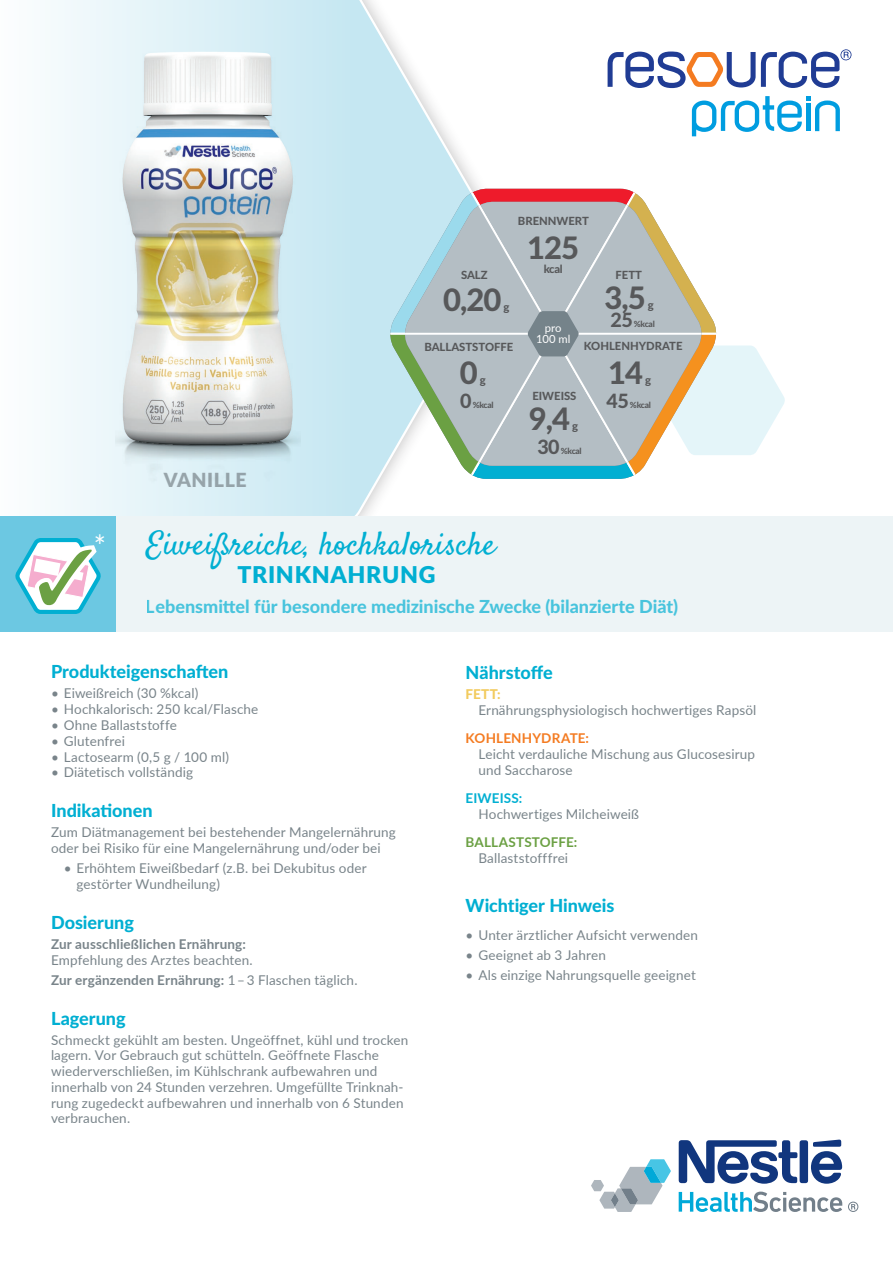
<style>
.page{position:relative;width:893px;height:1263px;background:#fff}
.page>*{position:absolute;margin:0;border:0;box-sizing:border-box;transform-origin:0 0}
.t1{font:32.55px "Satisfy";color:#01afd2}
.t2{font:800 30.9px "Lato";letter-spacing:-.03em;color:#57585a}
.t3{font:29.7px "Lato";color:#fff}
.t4{font:900 23.1px "Lato";letter-spacing:.03em;color:#01afd2}
.t5{font:800 19.65px "Lato";color:#57585a}
.t6{font:900 19.5px "Lato";letter-spacing:.03em;color:#79848a}
.t7{font:800 18px "Lato";color:#01afd2}
.t8{font:13.5px/15.8px "Lato";letter-spacing:.01em;color:#79848a}
.t9{font:700 13.5px "Lato";letter-spacing:.01em;color:#79848a}
.t10{font:700 13.5px "Lato";letter-spacing:.01em;color:#f47b21}
.t11{font:700 13.5px "Lato";letter-spacing:.01em;color:#6ba043}
.t12{font:700 13.5px "Lato";letter-spacing:.01em;color:#01afd2}
.t13{font:800 13.5px "Lato";color:#f2cb5e}
.t14{font:800 11.25px "Lato";color:#57585a}
.t15{font:11.25px/11.2px "Lato";color:#fff;text-align:center}
.t16{font:800 8.4px "Lato";letter-spacing:-.03em;color:#57585a}
.s1{color:#6ba043}
.s2{font-weight:700}
</style>
<div class="page">
<svg style="left:354px;top:0;width:154px;height:516px"></svg>
<div style="left:51px;top:516px;width:842px;height:115px;background:#edf4f6"></div>
<div style="left:0;top:516px;width:116px;height:115px;background:#6cc8e2"></div>
<svg style="left:591px;top:1159px;width:80px;height:53px"></svg>
<svg style="left:679px;top:1191px;width:163px;height:21px"></svg>
<svg style="left:679px;top:1139px;width:163px;height:45px"></svg>
<svg style="left:848px;top:1201px;width:10px;height:11px"></svg>
<svg style="left:608px;top:49px;width:244px;height:39px"></svg>
<svg style="left:692px;top:96px;width:148px;height:40px"></svg>
<div style="left:0;top:0;width:354px;height:516px;background:linear-gradient(to right,#fdfefe,#c5e7f2)"></div>
<svg style="left:15px;top:538px;width:86px;height:76px"></svg>
<svg style="left:386px;top:189px;width:399px;height:290px"></svg>
<img style="left:116px;top:484px;width:184px;height:25px">
<img style="left:116px;top:40px;width:184px;height:444px">
<p class="t14" style="left:518px;top:212px;width:72px">BRENNWERT</p>
<h2 class="t2" style="left:527px;top:225px;width:54px">125</h2>
<p class="t14" style="left:544px;top:261px;width:20px">kcal</p>
<p class="t14" style="left:461px;top:267px;width:28px">SALZ</p>
<h2 class="t2" style="left:443px;top:276px;width:60px">0,20</h2>
<p class="t14" style="left:615px;top:267px;width:28px">FETT</p>
<h2 class="t2" style="left:604px;top:274px;width:43px">3,5</h2>
<p class="t14" style="left:648px;top:296px;width:7px">g</p>
<p class="t14" style="left:503px;top:298px;width:7px">g</p>
<h3 class="t5" style="left:611px;top:305px;width:24px">25</h3>
<p class="t16" style="left:634px;top:318px;width:22px">%kcal</p>
<p class="t15" style="left:536px;top:321px;width:36px">pro<br>100 ml</p>
<p class="t14" style="left:424px;top:339px;width:91px">BALLASTSTOFFE</p>
<p class="t14" style="left:584px;top:338px;width:100px">KOHLENHYDRATE</p>
<h3 class="t6" style="left:164px;top:465px;width:84px">VANILLE</h3>
<h2 class="t2" style="left:460px;top:350px;width:19px">0</h2>
<p class="t14" style="left:480px;top:372px;width:7px">g</p>
<h2 class="t2" style="left:608px;top:350px;width:36px">14</h2>
<p class="t14" style="left:645px;top:372px;width:7px">g</p>
<h3 class="t5" style="left:460px;top:387px;width:13px">0</h3>
<p class="t16" style="left:473px;top:399px;width:22px">%kcal</p>
<p class="t14" style="left:532px;top:387px;width:46px">EIWEISS</p>
<h2 class="t2" style="left:529px;top:395px;width:43px">9,4</h2>
<p class="t14" style="left:572px;top:417px;width:7px">g</p>
<h3 class="t5" style="left:607px;top:387px;width:24px">45</h3>
<p class="t16" style="left:630px;top:399px;width:22px">%kcal</p>
<h3 class="t5" style="left:537px;top:432px;width:24px">30</h3>
<p class="t16" style="left:561px;top:444px;width:22px">%kcal</p>
<h1 class="t1" style="left:146px;top:524px;width:351px">Eiweißreiche, hochkalorische</h1>
<h3 class="t3" style="left:94px;top:525px;width:14px">*</h3>
<h3 class="t4" style="left:36px;top:557px;width:401px"><span class="s1">✓</span> TRINKNAHRUNG</h3>
<h3 class="t7" style="left:146px;top:593px;width:534px">Lebensmittel für besondere medizinische Zwecke (bilanzierte Diät)</h3>
<h3 class="t7" style="left:51px;top:658px;width:179px">Produkteigenschaften</h3>
<p class="t8" style="left:51px;top:685px;width:149px">• Eiweißreich (30 %kcal)</p>
<p class="t8" style="left:51px;top:701px;width:209px">• Hochkalorisch: 250 kcal/Flasche</p>
<p class="t8" style="left:51px;top:717px;width:127px">• Ohne Ballaststoffe</p>
<p class="t8" style="left:51px;top:732px;width:75px">• Glutenfrei</p>
<p class="t8" style="left:51px;top:748px;width:179px">• Lactosearm (0,5 g / 100 ml)</p>
<p class="t8" style="left:51px;top:764px;width:144px">• Diätetisch vollständig</p>
<h3 class="t7" style="left:51px;top:797px;width:103px">Indikationen</h3>
<p class="t8" style="left:51px;top:824px;width:346px">Zum Diätmanagement bei bestehender Mangelernährung oder bei Risiko für eine Mangelernährung und/oder bei</p>
<p class="t8" style="left:77px;top:860px;width:292px;text-indent:-13px">• Erhöhtem Eiweißbedarf (z.B. bei Dekubitus oder gestörter Wundheilung)</p>
<h3 class="t7" style="left:51px;top:909px;width:84px">Dosierung</h3>
<p class="t9" style="left:51px;top:934px;width:196px">Zur ausschließlichen Ernährung:</p>
<p class="t8" style="left:51px;top:949px;width:308px;line-height:20px">Empfehlung des Arztes beachten.<br><span class="s2">Zur ergänzenden Ernährung:</span> 1 – 3 Flaschen täglich.</p>
<h3 class="t7" style="left:51px;top:1004px;width:76px">Lagerung</h3>
<p class="t8" style="left:51px;top:1031px;width:359px">Schmeckt gekühlt am besten. Ungeöffnet, kühl und trocken lagern. Vor Gebrauch gut schütteln. Geöffnete Flasche wiederverschließen, im Kühlschrank aufbewahren und innerhalb von 24 Stunden verzehren. Umgefüllte Trinknah&shy;rung zugedeckt aufbewahren und innerhalb von 6 Stunden verbrauchen.</p>
<h3 class="t7" style="left:466px;top:659px;width:89px">Nährstoffe</h3>
<p class="t13" style="left:466px;top:684px;width:36px">FETT:</p>
<p class="t8" style="left:478px;top:701px;width:280px">Ernährungsphysiologisch hochwertiges Rapsöl</p>
<p class="t10" style="left:466px;top:728px;width:125px">KOHLENHYDRATE:</p>
<p class="t8" style="left:478px;top:745px;width:278px">Leicht verdauliche Mischung aus Glucosesirup und Saccharose</p>
<p class="t12" style="left:466px;top:788px;width:58px">EIWEISS:</p>
<p class="t8" style="left:478px;top:805px;width:162px">Hochwertiges Milcheiweiß</p>
<p class="t11" style="left:466px;top:832px;width:113px">BALLASTSTOFFE:</p>
<p class="t8" style="left:478px;top:850px;width:91px">Ballaststofffrei</p>
<h3 class="t7" style="left:466px;top:892px;width:150px">Wichtiger Hinweis</h3>
<p class="t8" style="left:466px;top:927px;width:234px">• Unter ärztlicher Aufsicht verwenden</p>
<p class="t8" style="left:466px;top:947px;width:142px">• Geeignet ab 3 Jahren</p>
<p class="t8" style="left:466px;top:967px;width:232px">• Als einzige Nahrungsquelle geeignet</p>
</div>
